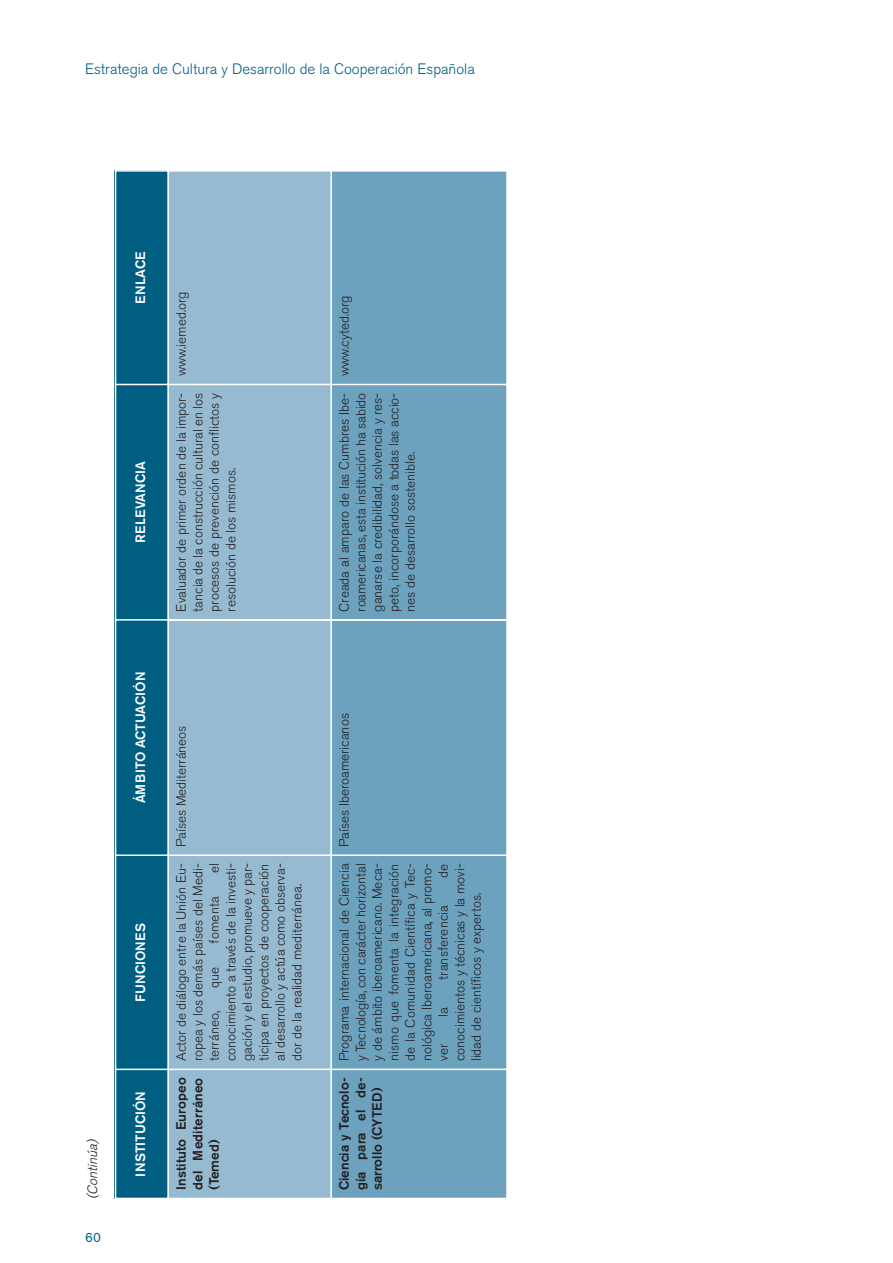
<style>
.page{position:relative;width:893px;height:1263px;background:#fff}
.page>*{position:absolute;margin:0;border:0;box-sizing:border-box;transform-origin:0 0}
.t1{font:300 15px "Akzidenz Grotesk BE";color:#005e82}
.t2{font:300 13.5px/16.5px "Akzidenz Grotesk BE";color:#231f20;text-align:justify}
.t3{font:500 13.5px/16.5px "Akzidenz Grotesk BE";letter-spacing:.01em;color:#231f20;text-align:justify}
.t4{font:500 13.5px "Akzidenz Grotesk BE";color:#fff}
.t5{font:italic 300 13.5px "Akzidenz Grotesk BE";color:#231f20}
.t6{font:13.5px "Akzidenz Grotesk BE";color:#005e82}
</style>
<div class="page">
<div style="left:115px;top:1069px;width:53px;height:130px;background:#005e82"></div>
<div style="left:115px;top:855px;width:53px;height:214px;background:#005e82"></div>
<div style="left:115px;top:620px;width:53px;height:235px;background:#005e82"></div>
<div style="left:115px;top:384px;width:53px;height:236px;background:#005e82"></div>
<div style="left:115px;top:170px;width:53px;height:214px;background:#005e82"></div>
<div style="left:169px;top:1070px;width:161px;height:128px;background:#96bbd1"></div>
<div style="left:169px;top:856px;width:161px;height:212px;background:#96bbd1"></div>
<div style="left:169px;top:621px;width:161px;height:233px;background:#96bbd1"></div>
<div style="left:169px;top:385px;width:161px;height:234px;background:#96bbd1"></div>
<div style="left:169px;top:172px;width:161px;height:212px;background:#96bbd1"></div>
<div style="left:332px;top:1070px;width:174px;height:128px;background:#6ca2be"></div>
<div style="left:332px;top:856px;width:174px;height:212px;background:#6ca2be"></div>
<div style="left:332px;top:621px;width:174px;height:233px;background:#6ca2be"></div>
<div style="left:332px;top:385px;width:174px;height:234px;background:#6ca2be"></div>
<div style="left:332px;top:172px;width:174px;height:212px;background:#6ca2be"></div>
<hr style="left:115px;top:1198px;width:393px;height:1px;background:#fff">
<hr style="left:115px;top:1068px;width:393px;height:2px;background:#fff">
<hr style="left:115px;top:854px;width:393px;height:2px;background:#fff">
<hr style="left:115px;top:619px;width:393px;height:2px;background:#fff">
<hr style="left:115px;top:384px;width:393px;height:1px;background:#fff">
<hr style="left:115px;top:170px;width:393px;height:2px;background:#fff">
<hr style="left:115px;top:170px;width:1px;height:1029px;background:#fff">
<hr style="left:167px;top:170px;width:2px;height:1029px;background:#fff">
<p class="t1" style="left:85px;top:64px;width:391px">Estrategia de Cultura y Desarrollo de la Cooperación Española</p>
<p class="t5" style="left:88px;top:1199px;width:61px;rotate:-90deg">(Continúa)</p>
<p class="t6" style="left:85px;top:1232px;width:18px">60</p>
<p class="t4" style="left:136px;top:304px;width:54px;rotate:-90deg">ENLACE</p>
<p class="t4" style="left:136px;top:543px;width:83px;rotate:-90deg">RELEVANCIA</p>
<p class="t4" style="left:136px;top:803px;width:133px;rotate:-90deg">ÁMBITO ACTUACIÓN</p>
<p class="t4" style="left:136px;top:1002px;width:81px;rotate:-90deg">FUNCIONES</p>
<p class="t4" style="left:136px;top:1177px;width:87px;rotate:-90deg">INSTITUCIÓN</p>
<p class="t2" style="left:174px;top:376px;width:86px;rotate:-90deg">www.iemed.org</p>
<p class="t2" style="left:174px;top:612px;width:220px;rotate:-90deg">Evaluador de primer orden de la impor&shy;tancia de la construcción cultural en los procesos de prevención de conflictos y resolución de los mismos.</p>
<p class="t2" style="left:174px;top:847px;width:123px;rotate:-90deg">Países Mediterráneos</p>
<p class="t2" style="left:174px;top:1061px;width:199px;rotate:-90deg">Actor de diálogo entre la Unión Eu&shy;ropea y los demás países del Medi&shy;terráneo,</p>
<p class="t2" style="left:207px;top:1061px;width:199px;text-indent:188px;rotate:-90deg">el conocimiento a través de la investi&shy;gación y el estudio, promueve y par&shy;ticipa en proyectos de cooperación al desarrollo y actúa como observa&shy;dor de la realidad mediterránea.</p>
<p class="t2" style="left:207px;top:943px;width:49px;rotate:-90deg">fomenta</p>
<p class="t2" style="left:207px;top:987px;width:23px;rotate:-90deg">que</p>
<p class="t3" style="left:174px;top:1190px;width:114px;rotate:-90deg">Instituto Europeo del Mediterráneo (Temed)</p>
<p class="t2" style="left:338px;top:376px;width:82px;rotate:-90deg">www.cyted.org</p>
<p class="t2" style="left:338px;top:612px;width:220px;rotate:-90deg">Creada al amparo de las Cumbres Ibe&shy;roamericanas, esta institución ha sabido ganarse la credibilidad, solvencia y res&shy;peto, incorporándose a todas las accio&shy;nes de desarrollo sostenible.</p>
<p class="t2" style="left:338px;top:847px;width:135px;rotate:-90deg">Países Iberoamericanos</p>
<p class="t2" style="left:338px;top:1061px;width:199px;rotate:-90deg">Programa internacional de Ciencia y Tecnología, con carácter horizontal y de ámbito iberoamericano. Meca&shy;nismo que fomenta la integración de la Comunidad Científica y Tec&shy;nológica Iberoamericana, al promo&shy;ver</p>
<p class="t2" style="left:437px;top:1061px;width:199px;text-indent:183px;rotate:-90deg">de conocimientos y técnicas y la movi&shy;lidad de científicos y expertos.</p>
<p class="t2" style="left:437px;top:980px;width:76px;rotate:-90deg">transferencia</p>
<p class="t2" style="left:437px;top:1017px;width:11px;rotate:-90deg">la</p>
<p class="t3" style="left:337px;top:1190px;width:114px;rotate:-90deg">Ciencia y Tecnolo&shy;gía para el de&shy;sarrollo (CYTED)</p>
</div>
